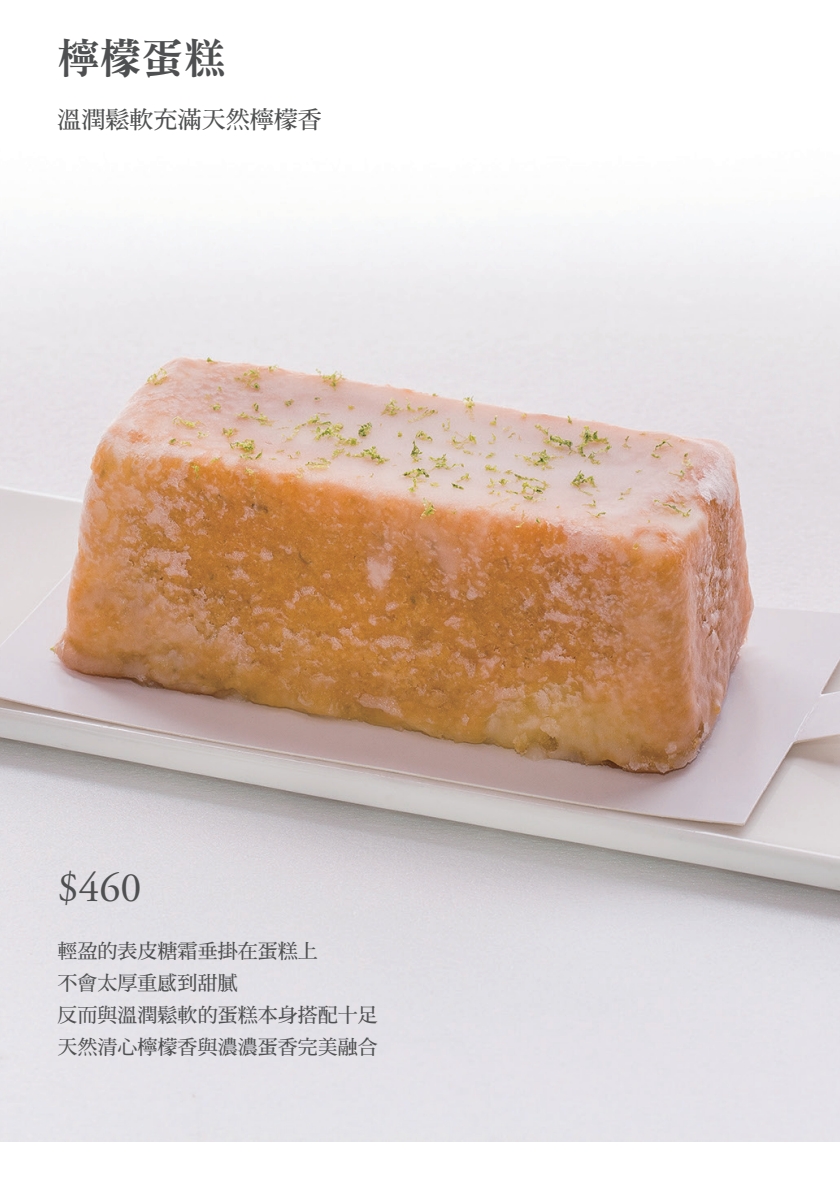
<style>
.page{position:relative;width:840px;height:1191px;background:#fff}
.page>*{position:absolute;margin:0;border:0;box-sizing:border-box;transform-origin:0 0}
.t1{font:42px "DF Ming Std W9";color:#4e4f50}
.t2{font:42px "Adobe Garamond Pro";color:#4e4f50}
.t3{font:24px "DF Ming Std W7";color:#4e4f50}
.t4{font:20px/32px "DF Ming Std W7";color:#4e4f50}
</style>
<div class="page">
<img style="left:1px;top:227px;width:838px;height:914px">
<h1 class="t1" style="left:57px;top:35px;width:169px">檸檬蛋糕</h1>
<p class="t3" style="left:57px;top:106px;width:265px">溫潤鬆軟充滿天然檸檬香</p>
<h1 class="t2" style="left:57px;top:863px;width:85px">$460</h1>
<p class="t4" style="left:57px;top:934px;width:321px">輕盈的表皮糖霜垂掛在蛋糕上<br>不會太厚重感到甜膩<br>反而與溫潤鬆軟的蛋糕本身搭配十足天然清心檸檬香與濃濃蛋香完美融合</p>
</div>
